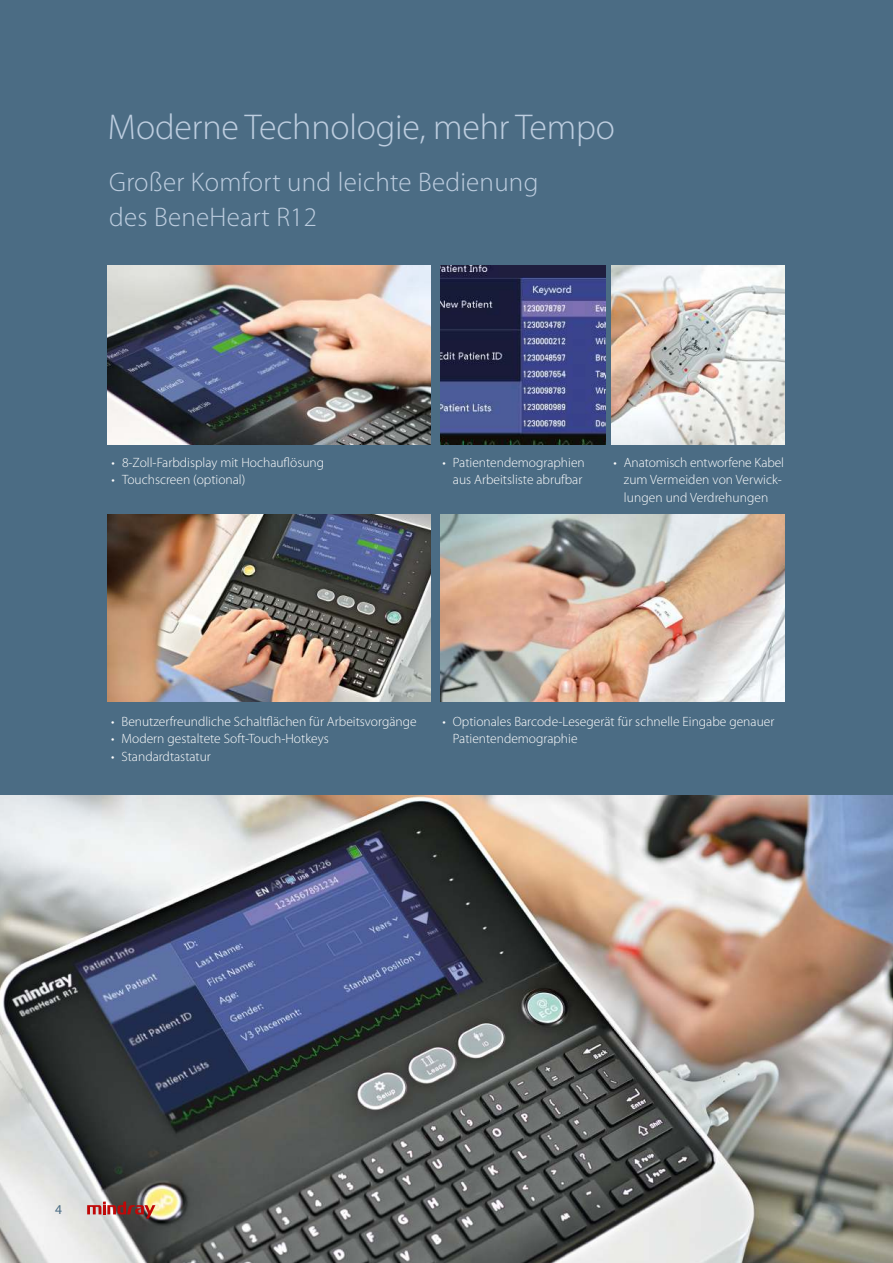
<style>
.page{position:relative;width:893px;height:1263px;background:#fff}
.page>*{position:absolute;margin:0;border:0;box-sizing:border-box;transform-origin:0 0}
.t1{font:300 36px "Myriad Pro";letter-spacing:-.005em;color:#bdcddf}
.t2{font:300 27px/34.5px "Myriad Pro";letter-spacing:.01em;color:#bdcddf}
.t3{font:300 13.5px/17.2px "Myriad Pro";color:#fff}
.t4{font:13.5px "Myriad Pro";color:#4b6c84}
</style>
<div class="page">
<div style="left:0;top:0;width:893px;height:812px;background:#4b6c84"></div>
<img style="left:0;top:795px;width:893px;height:468px">
<img style="left:108px;top:514px;width:323px;height:188px">
<img style="left:611px;top:266px;width:173px;height:179px">
<img style="left:440px;top:266px;width:165px;height:179px">
<img style="left:108px;top:266px;width:323px;height:179px">
<img style="left:440px;top:514px;width:344px;height:188px">
<svg style="left:87px;top:1201px;width:68px;height:17px"></svg>
<h1 class="t1" style="left:108px;top:110px;width:509px">Moderne Technologie, mehr Tempo</h1>
<h2 class="t2" style="left:109px;top:166px;width:431px">Großer Komfort und leichte Bedienung des BeneHeart R12</h2>
<p class="t3" style="left:112px;top:455px;width:214px">• 8-Zoll-Farbdisplay mit Hochauflösung</p>
<p class="t3" style="left:112px;top:472px;width:135px">• Touchscreen (optional)</p>
<p class="t3" style="left:442px;top:455px;width:144px;text-align:center">• Patientendemographien aus Arbeitsliste abrufbar</p>
<p class="t3" style="left:624px;top:455px;width:162px;text-indent:-11px">• Anatomisch entworfene Kabel zum Vermeiden von Verwick&shy;lungen und Verdrehungen</p>
<p class="t3" style="left:111px;top:713px;width:307px">• Benutzerfreundliche Schaltflächen für Arbeitsvorgänge</p>
<p class="t3" style="left:111px;top:731px;width:219px">• Modern gestaltete Soft-Touch-Hotkeys</p>
<p class="t3" style="left:111px;top:748px;width:101px">• Standardtastatur</p>
<p class="t3" style="left:453px;top:713px;width:323px;text-indent:-11px">• Optionales Barcode-Lesegerät für schnelle Eingabe genauer<br>Patientendemographie</p>
<p class="t4" style="left:55px;top:1204px;width:8px">4</p>
</div>
